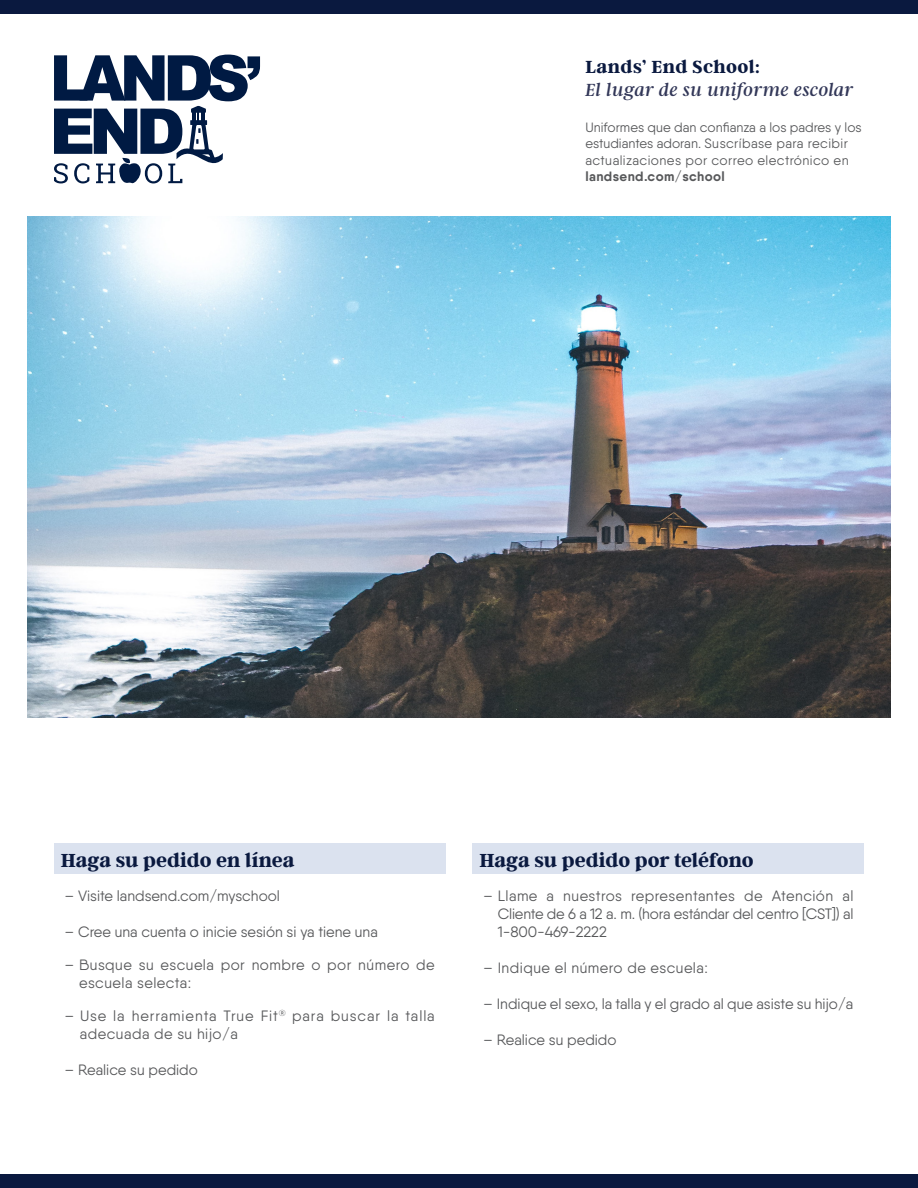
<style>
.page{position:relative;width:918px;height:1188px;background:#fff}
.page>*{position:absolute;margin:0;border:0;box-sizing:border-box;transform-origin:0 0}
.t1{font:700 21px "Argent CF";color:#0a193f}
.t2{font:italic 19.5px "Argent CF";letter-spacing:.005em;color:#323758}
.t3{font:700 19.5px "Argent CF";letter-spacing:.02em;color:#0a193f}
.t4{font:15px/18px "Qanelas Soft";color:#57585a;text-align:justify}
.t5{font:15px/18px "Qanelas Soft";letter-spacing:.03em;color:#57585a}
.t6{font:15px/18px "Qanelas Soft";letter-spacing:.055em;color:#57585a}
.t7{font:13.5px/16.5px "Qanelas Soft";letter-spacing:.02em;color:#57585a}
.s1{font-weight:700}
</style>
<div class="page">
<div style="left:0;top:1174px;width:918px;height:14px;background:#0a193f"></div>
<div style="left:0;top:0;width:918px;height:14px;background:#0a193f"></div>
<svg style="left:54px;top:55px;width:206px;height:129px"></svg>
<div style="left:54px;top:843px;width:391px;height:31px;background:#dbe2ef"></div>
<div style="left:473px;top:843px;width:391px;height:31px;background:#dbe2ef"></div>
<img style="left:27px;top:216px;width:864px;height:501px">
<p class="t3" style="left:585px;top:56px;width:176px">Lands’ End School:</p>
<p class="t2" style="left:585px;top:79px;width:269px">El lugar de su uniforme escolar</p>
<p class="t7" style="left:585px;top:118px;width:278px">Uniformes que dan confianza a los padres y los estudiantes adoran. Suscríbase para recibir actualizaciones por correo electrónico en <span class="s1">landsend.com/school</span></p>
<p class="t1" style="left:61px;top:848px;width:235px">Haga su pedido en línea</p>
<p class="t1" style="left:479px;top:848px;width:276px">Haga su pedido por teléfono</p>
<p class="t4" style="left:65px;top:886px;width:217px">– Visite landsend.com/myschool</p>
<p class="t4" style="left:65px;top:922px;width:315px">– Cree una cuenta o inicie sesión si ya tiene una</p>
<p class="t5" style="left:79px;top:955px;width:357px;text-indent:-15px">– Busque su escuela por nombre o por número de escuela selecta:</p>
<p class="t6" style="left:80px;top:1006px;width:356px;text-indent:-15px">– Use la herramienta True Fit<sup>®</sup> para buscar la talla adecuada de su hijo/a</p>
<p class="t4" style="left:65px;top:1060px;width:135px">– Realice su pedido</p>
<p class="t4" style="left:498px;top:886px;width:357px;text-indent:-15px">– Llame a nuestros representantes de Atención al Cliente de 6 a 12 a. m. (hora estándar del centro [CST]) al 1-800-469-2222</p>
<p class="t5" style="left:483px;top:958px;width:226px">– Indique el número de escuela:</p>
<p class="t4" style="left:483px;top:994px;width:372px">– Indique el sexo, la talla y el grado al que asiste su hijo/a</p>
<p class="t4" style="left:483px;top:1030px;width:135px">– Realice su pedido</p>
</div>
